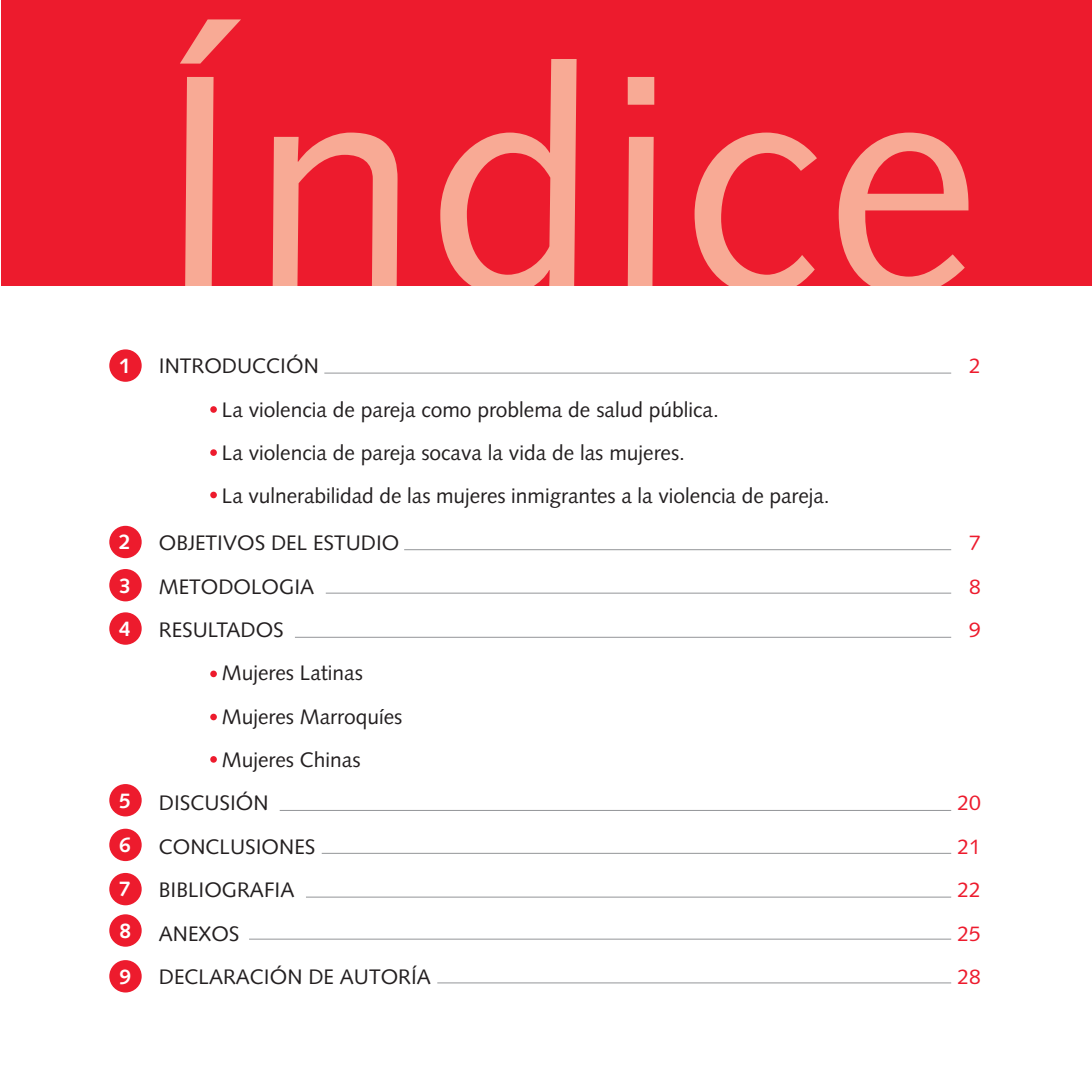
<style>
.page{position:relative;width:1092px;height:1092px;background:#fff}
.page>*{position:absolute;margin:0;border:0;box-sizing:border-box;transform-origin:0 0}
.t1{font:308.88px "Syntax";letter-spacing:.02em;color:#f8aa95}
.t2{font:21px/43.4px "Syntax";color:#231f20}
.t3{font:21px/43.4px "Syntax";color:#ed1b2d;text-align:justify}
.t4{font:700 21px/43.2px "Syntax";color:#fff;text-align:justify}
</style>
<div class="page">
<div style="left:1px;top:0;width:1090px;height:286px;background:#ed1b2d"></div>
<div style="left:109px;top:349px;width:33px;height:33px;background:#ed1b2d;border-radius:50%"></div>
<div style="left:109px;top:525px;width:33px;height:33px;background:#ed1b2d;border-radius:50%"></div>
<div style="left:109px;top:569px;width:33px;height:32px;background:#ed1b2d;border-radius:50%"></div>
<div style="left:109px;top:612px;width:33px;height:32px;background:#ed1b2d;border-radius:50%"></div>
<div style="left:109px;top:784px;width:33px;height:32px;background:#ed1b2d;border-radius:50%"></div>
<div style="left:109px;top:828px;width:33px;height:33px;background:#ed1b2d;border-radius:50%"></div>
<div style="left:109px;top:872px;width:33px;height:33px;background:#ed1b2d;border-radius:50%"></div>
<div style="left:109px;top:914px;width:33px;height:32px;background:#ed1b2d;border-radius:50%"></div>
<div style="left:109px;top:960px;width:33px;height:32px;background:#ed1b2d;border-radius:50%"></div>
<div style="left:210px;top:670px;width:7px;height:7px;background:#ed1b2d;border-radius:50%"></div>
<div style="left:210px;top:713px;width:7px;height:7px;background:#ed1b2d;border-radius:50%"></div>
<div style="left:210px;top:756px;width:7px;height:6px;background:#ed1b2d;border-radius:50%"></div>
<hr style="left:324px;top:372px;width:627px;height:1px;background:#939598">
<hr style="left:404px;top:549px;width:547px;height:1px;background:#939598">
<hr style="left:326px;top:592px;width:625px;height:1px;background:#939598">
<hr style="left:295px;top:636px;width:656px;height:1px;background:#939598">
<hr style="left:280px;top:809px;width:671px;height:1px;background:#939598">
<hr style="left:322px;top:852px;width:629px;height:1px;background:#939598">
<hr style="left:306px;top:896px;width:645px;height:1px;background:#939598">
<hr style="left:249px;top:938px;width:702px;height:1px;background:#939598">
<hr style="left:437px;top:982px;width:514px;height:1px;background:#939598">
<div style="left:210px;top:406px;width:7px;height:7px;background:#ed1b2d;border-radius:50%"></div>
<div style="left:210px;top:449px;width:7px;height:7px;background:#ed1b2d;border-radius:50%"></div>
<div style="left:210px;top:491px;width:7px;height:7px;background:#ed1b2d;border-radius:50%"></div>
<h1 class="t1" style="left:156px;top:59px;width:826px">Índice</h1>
<p class="t4" style="left:119px;top:346px;width:13px">1</p>
<p class="t4" style="left:119px;top:522px;width:13px">2<br>3<br>4</p>
<p class="t4" style="left:119px;top:780px;width:13px;line-height:44.4px">5<br>6<br>7</p>
<p class="t4" style="left:120px;top:909px;width:13px;line-height:45.9px">8<br>9</p>
<p class="t2" style="left:222px;top:346px;width:609px;text-indent:-63px">INTRODUCCIÓN<br>La violencia de pareja como problema de salud pública.<br>La violencia de pareja socava la vida de las mujeres.<br>La vulnerabilidad de las mujeres inmigrantes a la violencia de pareja.</p>
<p class="t2" style="left:159px;top:523px;width:242px">OBJETIVOS DEL ESTUDIO</p>
<p class="t2" style="left:159px;top:566px;width:157px">METODOLOGIA</p>
<p class="t2" style="left:159px;top:610px;width:126px">RESULTADOS</p>
<p class="t2" style="left:222px;top:653px;width:142px">Mujeres Latinas</p>
<p class="t2" style="left:222px;top:696px;width:182px">Mujeres Marroquíes</p>
<p class="t2" style="left:222px;top:740px;width:140px">Mujeres Chinas</p>
<p class="t2" style="left:159px;top:783px;width:111px">DISCUSIÓN</p>
<p class="t2" style="left:159px;top:826px;width:158px">CONCLUSIONES</p>
<p class="t2" style="left:159px;top:870px;width:137px">BIBLIOGRAFIA</p>
<p class="t2" style="left:159px;top:913px;width:82px">ANEXOS</p>
<p class="t2" style="left:159px;top:956px;width:273px">DECLARACIÓN DE AUTORÍA</p>
<p class="t3" style="left:968px;top:346px;width:13px">2</p>
<p class="t3" style="left:968px;top:523px;width:13px">7<br>8<br>9</p>
<p class="t3" style="left:957px;top:783px;width:25px">20<br>21<br>22<br>25<br>28</p>
</div>
